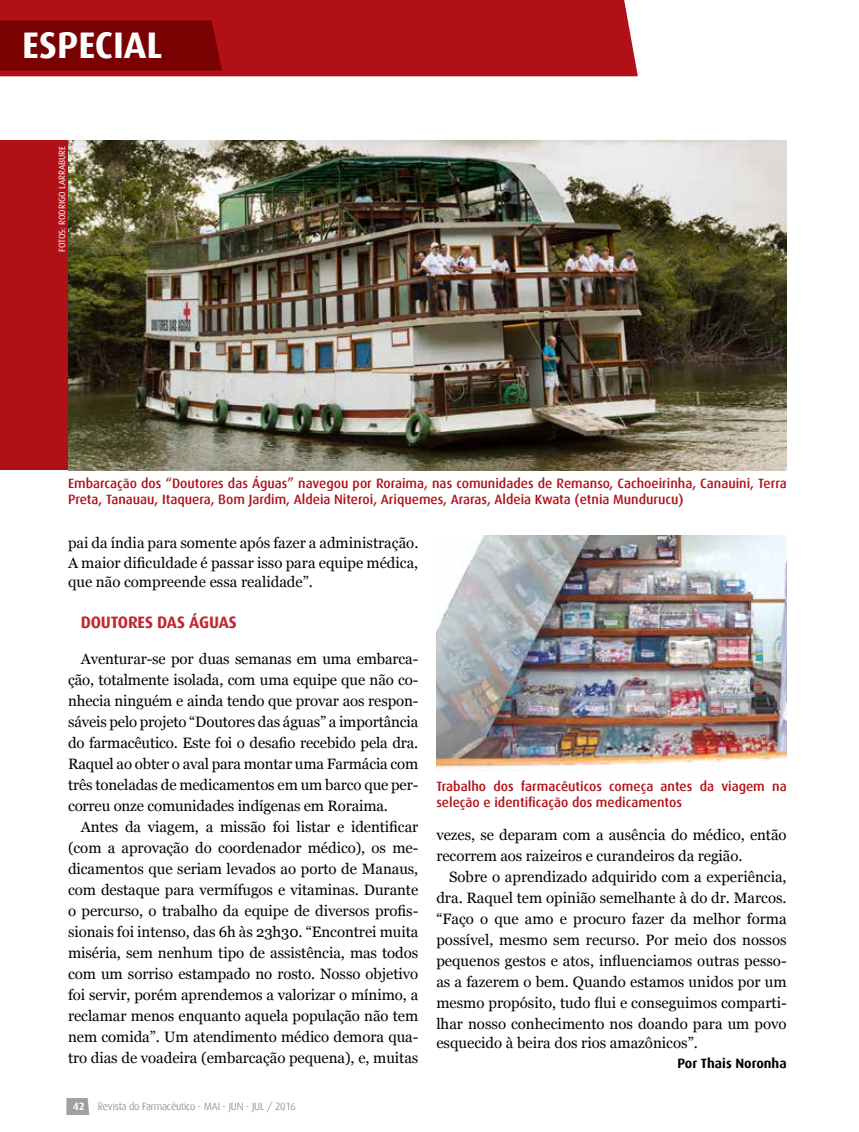
<style>
.page{position:relative;width:859px;height:1132px;background:#fff}
.page>*{position:absolute;margin:0;border:0;box-sizing:border-box;transform-origin:0 0}
.t1{font:700 36.9px "Dax";color:#fff}
.t2{font:700 16.5px "Dax";letter-spacing:-.01em;color:#c1272d}
.t3{font:15px/21px "Georgia";letter-spacing:-.005em;color:#000;text-align:justify}
.t4{font:500 13.5px/16.2px "Dax";color:#b11116}
.t5{font:700 13.5px "Dax";color:#000}
.t6{font:300 10.5px "Dax";letter-spacing:-.02em;color:#6d6e71}
.t7{font:700 10.5px "Dax";color:#fff}
.t8{font:9px "Dax";color:#fff}
</style>
<div class="page">
<svg style="left:66px;top:1098px;width:23px;height:16px"></svg>
<div style="left:0;top:140px;width:68px;height:330px;background:#b11116"></div>
<img style="left:68px;top:140px;width:719px;height:330px">
<img style="left:436px;top:535px;width:351px;height:234px">
<div style="left:0;top:0;width:638px;height:76px;background:#b11116"></div>
<div style="left:0;top:20px;width:222px;height:51px;background:#7a0101"></div>
<h1 class="t1" style="left:22px;top:24px;width:142px">ESPECIAL</h1>
<p class="t8" style="left:57px;top:252px;width:106px;rotate:-90deg">fotos: rodrigo larrabure</p>
<p class="t4" style="left:68px;top:475px;width:720px">Embarcação dos “Doutores das Águas” navegou por Roraima, nas comunidades de Remanso, Cachoeirinha, Canauini, Terra<br>Preta, Tanauau, Itaquera, Bom Jardim, Aldeia Niteroi, Ariquemes, Araras, Aldeia Kwata (etnia Mundurucu)</p>
<p class="t3" style="left:68px;top:533px;width:352px;line-height:19.5px">pai da índia para somente após fazer a administração.<br>A maior dificuldade é passar isso para equipe médica, que não compreende essa realidade”.</p>
<p class="t2" style="left:81px;top:613px;width:158px">DOUTORES DAS ÁG UAS</p>
<p class="t3" style="left:68px;top:648px;width:352px;text-indent:13px">Aventurar-se por duas semanas em uma embarca&shy;ção, totalmente isolada, com uma equipe que não co&shy;nhecia ninguém e ainda tendo que provar aos respon&shy;sáveis pelo projeto “Doutores das águas” a importância do farmacêutico. Este foi o desafio recebido pela dra.<br>Raquel ao obter o aval para montar uma Farmácia com três toneladas de medicamentos em um barco que per&shy;correu onze comunidades indígenas em Roraima.</p>
<p class="t3" style="left:68px;top:816px;width:352px;text-indent:13px">Antes da viagem, a missão foi listar e identificar (com a aprovação do coordenador médico), os me&shy;dicamentos que seriam levados ao porto de Manaus, com destaque para vermífugos e vitaminas. Durante o percurso, o trabalho da equipe de diversos profis&shy;sionais foi intenso, das 6h às 23h30. “Encontrei muita miséria, sem nenhum tipo de assistência, mas todos com um sorriso estampado no rosto. Nosso objetivo foi servir, porém aprendemos a valorizar o mínimo, a reclamar menos enquanto aquela população não tem nem comida”. Um atendimento médico demora qua&shy;tro dias de voadeira (embarcação pequena), e, muitas</p>
<p class="t3" style="left:436px;top:823px;width:352px">vezes, se deparam com a ausência do médico, então recorrem aos raizeiros e curandeiros da região.</p>
<p class="t4" style="left:436px;top:777px;width:352px">Trabalho dos farmacêuticos começa antes da viagem na seleção e identificação dos medicamentos</p>
<p class="t3" style="left:436px;top:865px;width:352px;text-indent:13px">Sobre o aprendizado adquirido com a experiência, dra. Raquel tem opinião semelhante à do dr. Marcos. “Faço o que amo e procuro fazer da melhor forma possível, mesmo sem recurso. Por meio dos nossos pequenos gestos e atos, influenciamos outras pesso&shy;as a fazerem o bem. Quando estamos unidos por um mesmo propósito, tudo flui e conseguimos comparti&shy;lhar nosso conhecimento nos doando para um povo</p>
<p class="t3" style="left:436px;top:1032px;width:263px">esquecido à beira dos rios amazônicos”.</p>
<p class="t5" style="left:677px;top:1054px;width:111px">Por Thais Noronha</p>
<p class="t7" style="left:73px;top:1099px;width:13px">42</p>
<p class="t6" style="left:98px;top:1099px;width:200px">Revista do Farmacêutico - MAI - JUN - JUL / 2016</p>
</div>
